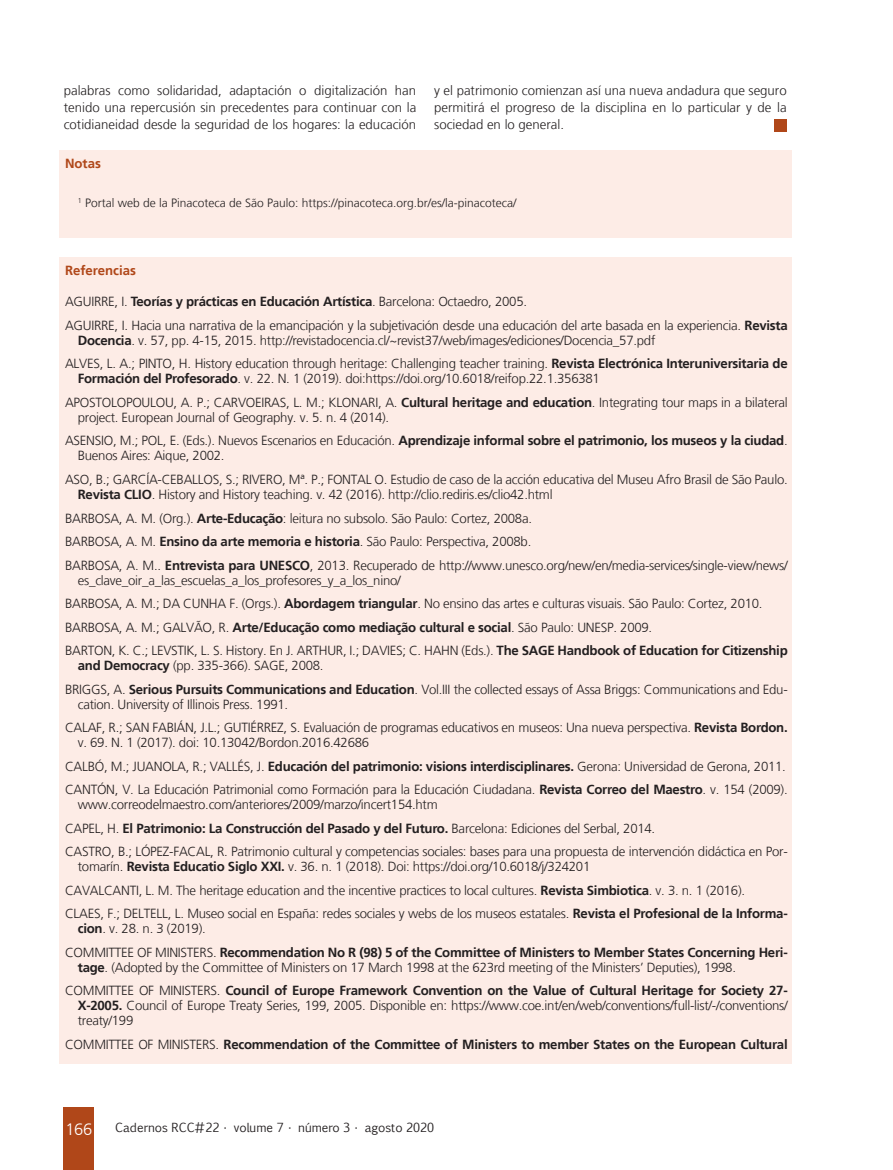
<style>
.page{position:relative;width:893px;height:1170px;background:#fff}
.page>*{position:absolute;margin:0;border:0;box-sizing:border-box;transform-origin:0 0}
.t1{font:300 16.5px "Frutiger LT";color:#fff}
.Referências__8_8{font:300 13.2px/15px "Frutiger LT";letter-spacing:-.02em;color:#231f20}
.Miolo__8_8{font:300 13.2px/16.8px "Frutiger LT";color:#231f20;text-align:justify}
.Referências__8_8-2{font:700 13.2px "Frutiger LT";letter-spacing:-.02em;color:#231f20}
.Subtítulo_LARANJA_DO{font:700 13.2px "Frutiger LT";color:#b04719}
.Notas{font:300 12px "Frutiger LT";color:#231f20}
.t2{font:12px "Euphemia CAS";color:#231f20}
.s1{font-weight:300}
.s2{font-weight:700}
</style>
<div class="page">
<div style="left:64px;top:1107px;width:30px;height:62px;background:#b04719"></div>
<div style="left:774px;top:119px;width:13px;height:13px;background:#b04719"></div>
<div style="left:59px;top:257px;width:732px;height:806px;background:#fdece6"></div>
<div style="left:59px;top:150px;width:732px;height:88px;background:#fdece6"></div>
<p class="Miolo__8_8" style="left:64px;top:82px;width:354px">palabras como solidaridad, adaptación o digitalización han tenido una repercusión sin precedentes para continuar con la cotidianeidad desde la seguridad de los hogares: la educación</p>
<p class="Miolo__8_8" style="left:434px;top:82px;width:354px">y el patrimonio comienzan así una nueva andadura que seguro permitirá el progreso de la disciplina en lo particular y de la sociedad en lo general.</p>
<p class="Subtítulo_LARANJA_DO" style="left:65px;top:156px;width:37px">Notas</p>
<p class="Notas" style="left:78px;top:196px;width:440px"><sup>1</sup> Portal web de la Pinacoteca de São Paulo: https://pinacoteca.org.br/es/la-pinacoteca/</p>
<p class="Subtítulo_LARANJA_DO" style="left:65px;top:262px;width:72px">Referencias</p>
<p class="Referências__8_8-2" style="left:65px;top:294px;width:463px"><span class="s1">AGUIRRE, I.</span> Teorías y prácticas en Educación Artística<span class="s1">. Barcelona: Octaedro, 2005.</span></p>
<p class="Referências__8_8" style="left:78px;top:318px;width:711px;text-indent:-13px">AGUIRRE, I. Hacia una narrativa de la emancipación y la subjetivación desde una educación del arte basada en la experiencia. <span class="s2">Revista<br>Docencia</span>. v. 57, pp. 4-15, 2015. http://revistadocencia.cl/~revist37/web/images/ediciones/Docencia_57.pdf</p>
<p class="Referências__8_8" style="left:78px;top:356px;width:711px;text-indent:-13px">ALVES, L. A.; PINTO, H. History education through heritage: Challenging teacher training. <span class="s2">Revista Electrónica Interuniversitaria de<br>Formación del Profesorado</span>. v. 22. N. 1 (2019). doi:https://doi.org/10.6018/reifop.22.1.356381</p>
<p class="Referências__8_8" style="left:78px;top:395px;width:711px;text-indent:-13px">APOSTOLOPOULOU, A. P.; CARVOEIRAS, L. M.; KLONARI, A. <span class="s2">Cultural heritage and education</span>. Integrating tour maps in a bilateral project. European Journal of Geography. v. 5. n. 4 (2014).</p>
<p class="Referências__8_8" style="left:78px;top:433px;width:711px;text-indent:-13px">ASENSIO, M.; POL, E. (Eds.). Nuevos Escenarios en Educación. <span class="s2">Aprendizaje informal sobre el patrimonio, los museos y la ciudad</span>.<br>Buenos Aires: Aique, 2002.</p>
<p class="Referências__8_8" style="left:78px;top:472px;width:711px;text-indent:-13px">ASO, B.; GARCÍA-CEBALLOS, S.; RIVERO, Mª. P.; FONTAL O. Estudio de caso de la acción educativa del Museu Afro Brasil de São Paulo.<br><span class="s2">Revista CLIO</span>. History and History teaching. v. 42 (2016). http://clio.rediris.es/clio42.html</p>
<p class="Referências__8_8" style="left:65px;top:510px;width:468px">BARBOSA, A. M. (Org.). <span class="s2">Arte-Educação</span>: leitura no subsolo. São Paulo: Cortez, 2008a.</p>
<p class="Referências__8_8" style="left:65px;top:534px;width:468px">BARBOSA, A. M. <span class="s2">Ensino da arte memoria e historia</span>. São Paulo: Perspectiva, 2008b.</p>
<p class="Referências__8_8" style="left:78px;top:557px;width:711px;text-indent:-13px">BARBOSA, A. M.. <span class="s2">Entrevista para UNESCO</span>, 2013. Recuperado de http://www.unesco.org/new/en/media-services/single-view/news/ es_clave_oir_a_las_escuelas_a_los_profesores_y_a_los_nino/</p>
<p class="Referências__8_8" style="left:65px;top:596px;width:699px">BARBOSA, A. M.; DA CUNHA F. (Orgs.). <span class="s2">Abordagem triangular</span>. No ensino das artes e culturas visuais. São Paulo: Cortez, 2010.</p>
<p class="Referências__8_8" style="left:65px;top:619px;width:589px">BARBOSA, A. M.; GALVÃO, R. <span class="s2">Arte/Educação como mediação cultural e social</span>. São Paulo: UNESP. 2009.</p>
<p class="Referências__8_8" style="left:78px;top:643px;width:711px;text-indent:-13px">BARTON, K. C.; LEVSTIK, L. S. History. En J. ARTHUR, I.; DAVIES; C. HAHN (Eds.). <span class="s2">The SAGE Handbook of Education for Citizenship and Democracy</span> (pp. 335-366). SAGE, 2008.</p>
<p class="Referências__8_8" style="left:78px;top:681px;width:711px;text-indent:-13px">BRIGGS, A. <span class="s2">Serious Pursuits Communications and Education</span>. Vol.III the collected essays of Assa Briggs: Communications and Edu&shy;cation. University of Illinois Press. 1991.</p>
<p class="Referências__8_8" style="left:78px;top:720px;width:711px;text-indent:-13px">CALAF, R.; SAN FABIÁN, J.L.; GUTIÉRREZ, S. Evaluación de programas educativos en museos: Una nueva perspectiva. <span class="s2">Revista Bordon. </span>v. 69. N. 1 (2017). doi: 10.13042/Bordon.2016.42686</p>
<p class="Referências__8_8" style="left:65px;top:758px;width:722px">CALBÓ, M.; JUANOLA, R.; VALLÉS, J. <span class="s2">Educación del patrimonio: visions interdisciplinares.</span> Gerona: Universidad de Gerona, 2011.</p>
<p class="Referências__8_8" style="left:78px;top:782px;width:711px;text-indent:-13px">CANTÓN, V. La Educación Patrimonial como Formación para la Educación Ciudadana. <span class="s2">Revista Correo del Maestro</span>. v. 154 (2009). www.correodelmaestro.com/anteriores/2009/marzo/incert154.htm</p>
<p class="Referências__8_8-2" style="left:65px;top:820px;width:592px"><span class="s1">CAPEL, H.</span> El Patrimonio: La Construcción del Pasado y del Futuro. <span class="s1">Barcelona: Ediciones del Serbal, 2014.</span></p>
<p class="Referências__8_8" style="left:78px;top:844px;width:711px;text-indent:-13px">CASTRO, B.; LÓPEZ-FACAL, R. Patrimonio cultural y competencias sociales: bases para una propuesta de intervención didáctica en Por&shy;tomarín. <span class="s2">Revista Educatio Siglo XXI.</span> v. 36. n. 1 (2018). Doi: https://doi.org/10.6018/j/324201</p>
<p class="Referências__8_8" style="left:65px;top:882px;width:681px">CAVALCANTI, L. M. The heritage education and the incentive practices to local cultures. <span class="s2">Revista Simbiotica</span>. v. 3. n. 1 (2016).</p>
<p class="Referências__8_8" style="left:78px;top:906px;width:711px;text-indent:-13px">CLAES, F.; DELTELL, L. Museo social en España: redes sociales y webs de los museos estatales. <span class="s2">Revista el Profesional de la Informa&shy;cion</span>. v. 28. n. 3 (2019).</p>
<p class="Referências__8_8" style="left:78px;top:944px;width:711px;text-indent:-13px">COMMITTEE OF MINISTERS. <span class="s2">Recommendation No R (98) 5 of the Committee of Ministers to Member States Concerning Heri&shy;tage</span>. (Adopted by the Committee of Ministers on 17 March 1998 at the 623rd meeting of the Ministers’ Deputies), 1998.</p>
<p class="Referências__8_8" style="left:78px;top:983px;width:711px;text-align:justify;text-indent:-13px">COMMITTEE OF MINISTERS. <span class="s2">Council of Europe Framework Convention on the Value of Cultural Heritage for Society 27- X-2005.</span> Council of Europe Treaty Series, 199, 2005. Disponible en: https://www.coe.int/en/web/conventions/full-list/-/conventions/ treaty/199</p>
<p class="Referências__8_8-2" style="left:65px;top:1036px;width:724px"><span class="s1">COMMITTEE OF MINISTERS.</span> Recommendation of the Committee of Ministers to member States on the European Cultural</p>
<p class="t1" style="left:65px;top:1120px;width:28px">166</p>
<p class="t2" style="left:115px;top:1119px;width:321px">Cadernos RCC#22 • volume 7 • número 3 • agosto 2020</p>
</div>
